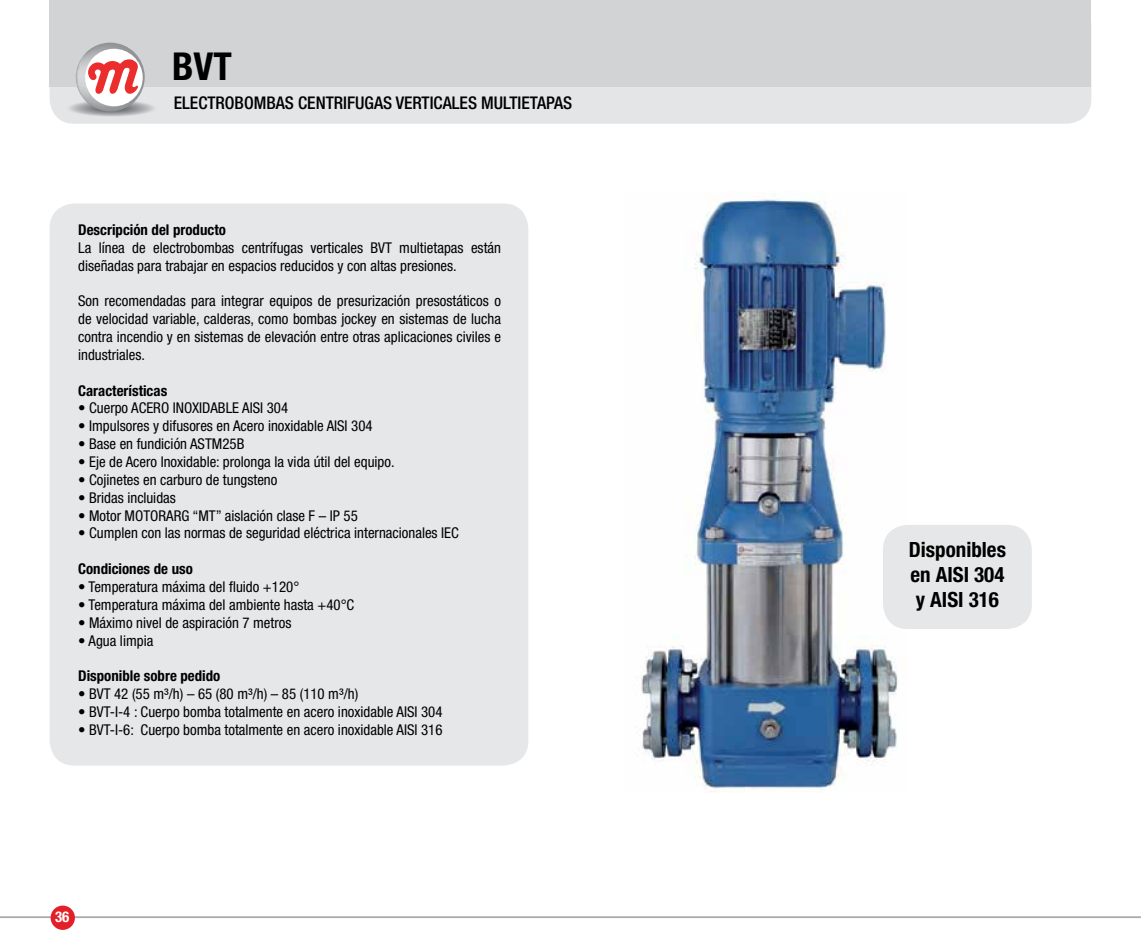
<style>
.page{position:relative;width:1141px;height:943px;background:#fff}
.page>*{position:absolute;margin:0;border:0;box-sizing:border-box;transform-origin:0 0}
.t1{font:700 condensed 38.5px "Helvetica Neue";color:#000}
.t2{font:700 condensed 21px/25.2px "Helvetica Neue";color:#000;text-align:justify}
.t3{font:500 condensed 17.5px "Helvetica Neue";color:#000}
.t4{font:condensed 14.88px/17.8px "Helvetica Neue";color:#000}
.t5{font:700 condensed 14.88px "Helvetica Neue";color:#000}
.t6{font:700 condensed 14.88px "Helvetica Neue";color:#fff}
</style>
<div class="page">
<div style="left:50px;top:0;width:1041px;height:124px;background:#e4e5e6;border-radius:25px"></div>
<div style="left:50px;top:0;width:1041px;height:86px;background:#d1d3d4"></div>
<div style="left:68px;top:100px;width:87px;height:17px;background:#dcdedf;border-radius:50%"></div>
<div style="left:68px;top:100px;width:87px;height:16px;background:#dadcdd;border-radius:50%"></div>
<div style="left:69px;top:100px;width:86px;height:16px;background:#d8d9db;border-radius:50%"></div>
<div style="left:70px;top:100px;width:84px;height:16px;background:#d2d3d5;border-radius:50%"></div>
<div style="left:72px;top:101px;width:79px;height:15px;background:#cbcdce;border-radius:50%"></div>
<div style="left:73px;top:101px;width:77px;height:15px;background:#c2c4c6;border-radius:50%"></div>
<div style="left:74px;top:101px;width:76px;height:14px;background:#bdbec1;border-radius:50%"></div>
<div style="left:77px;top:102px;width:69px;height:13px;background:#b6b8ba;border-radius:50%"></div>
<div style="left:78px;top:102px;width:67px;height:13px;background:#b2b4b6;border-radius:50%"></div>
<div style="left:79px;top:102px;width:66px;height:13px;background:#b0b2b5;border-radius:50%"></div>
<div style="left:79px;top:102px;width:65px;height:12px;background:#acaeb1;border-radius:50%"></div>
<div style="left:81px;top:102px;width:62px;height:12px;background:#a6a8ab;border-radius:50%"></div>
<div style="left:82px;top:103px;width:59px;height:11px;background:#9ea0a2;border-radius:50%"></div>
<div style="left:83px;top:103px;width:57px;height:11px;background:#a2a3a6;border-radius:50%"></div>
<div style="left:84px;top:103px;width:55px;height:11px;background:#96989b;border-radius:50%"></div>
<div style="left:87px;top:104px;width:49px;height:9px;background:#919495;border-radius:50%"></div>
<div style="left:89px;top:104px;width:45px;height:9px;background:#8a8c8f;border-radius:50%"></div>
<svg style="left:76px;top:43px;width:69px;height:69px"></svg>
<hr style="left:0;top:916px;width:1141px;height:2px;background:#a7a9ac">
<div style="left:51px;top:905px;width:24px;height:24px;background:#e31f27;border-radius:50%"></div>
<div style="left:50px;top:203px;width:478px;height:562px;background:#e6e7e8;border-radius:25px"></div>
<img style="left:641px;top:192px;width:262px;height:600px">
<div style="left:883px;top:525px;width:149px;height:104px;background:#e6e7e8;border-radius:25px"></div>
<h1 class="t1" style="left:172px;top:42px;width:61px">BVT</h1>
<p class="t3" style="left:174px;top:93px;width:400px">ELECTROBOMBAS CENTRIFUGAS VERTICALES MULTIETAPAS</p>
<p class="t5" style="left:78px;top:220px;width:149px">Descripción del producto</p>
<p class="t4" style="left:78px;top:238px;width:424px">La línea de electrobombas centrífugas verticales BVT multietapas están diseñadas para trabajar en espacios reducidos y con altas presiones.</p>
<p class="t4" style="left:78px;top:292px;width:424px;text-align:justify">Son recomendadas para integrar equipos de presurización presostáticos o de velocidad variable, calderas, como bombas jockey en sistemas de lucha contra incendio y en sistemas de elevación entre otras aplicaciones civiles e industriales.</p>
<p class="t5" style="left:78px;top:381px;width:91px">Características</p>
<p class="t4" style="left:78px;top:399px;width:212px">• Cuerpo ACERO INOXIDABLE AISI 304</p>
<p class="t4" style="left:78px;top:417px;width:296px">• Impulsores y difusores en Acero inoxidable AISI 304</p>
<p class="t4" style="left:78px;top:435px;width:168px">• Base en fundición ASTM25B</p>
<p class="t4" style="left:78px;top:453px;width:318px">• Eje de Acero Inoxidable: prolonga la vida útil del equipo.</p>
<p class="t4" style="left:78px;top:470px;width:201px">• Cojinetes en carburo de tungsteno</p>
<p class="t4" style="left:78px;top:488px;width:99px">• Bridas incluidas</p>
<p class="t4" style="left:78px;top:506px;width:281px">• Motor MOTORARG “MT” aislación clase F – IP 55</p>
<p class="t4" style="left:78px;top:524px;width:382px">• Cumplen con las normas de seguridad eléctrica internacionales IEC</p>
<p class="t5" style="left:78px;top:560px;width:116px">Condiciones de uso</p>
<p class="t4" style="left:78px;top:577px;width:223px">• Temperatura máxima del fluido +120°</p>
<p class="t4" style="left:78px;top:595px;width:278px">• Temperatura máxima del ambiente hasta +40°C</p>
<p class="t4" style="left:78px;top:613px;width:215px">• Máximo nivel de aspiración 7 metros</p>
<p class="t4" style="left:78px;top:631px;width:77px">• Agua limpia</p>
<p class="t5" style="left:78px;top:667px;width:144px">Disponible sobre pedido</p>
<p class="t4" style="left:78px;top:685px;width:282px">• BVT 42 (55 m³/h) – 65 (80 m³/h) – 85 (110 m³/h)</p>
<p class="t4" style="left:78px;top:702px;width:366px">• BVT-I-4 : Cuerpo bomba totalmente en acero inoxidable AISI 304</p>
<p class="t4" style="left:78px;top:720px;width:366px">• BVT-I-6: Cuerpo bomba totalmente en acero inoxidable AISI 316</p>
<p class="t6" style="left:55px;top:908px;width:16px">36</p>
<h2 class="t2" style="left:909px;top:536px;width:99px">Disponibles en AISI 304 y AISI 316</h2>
</div>
